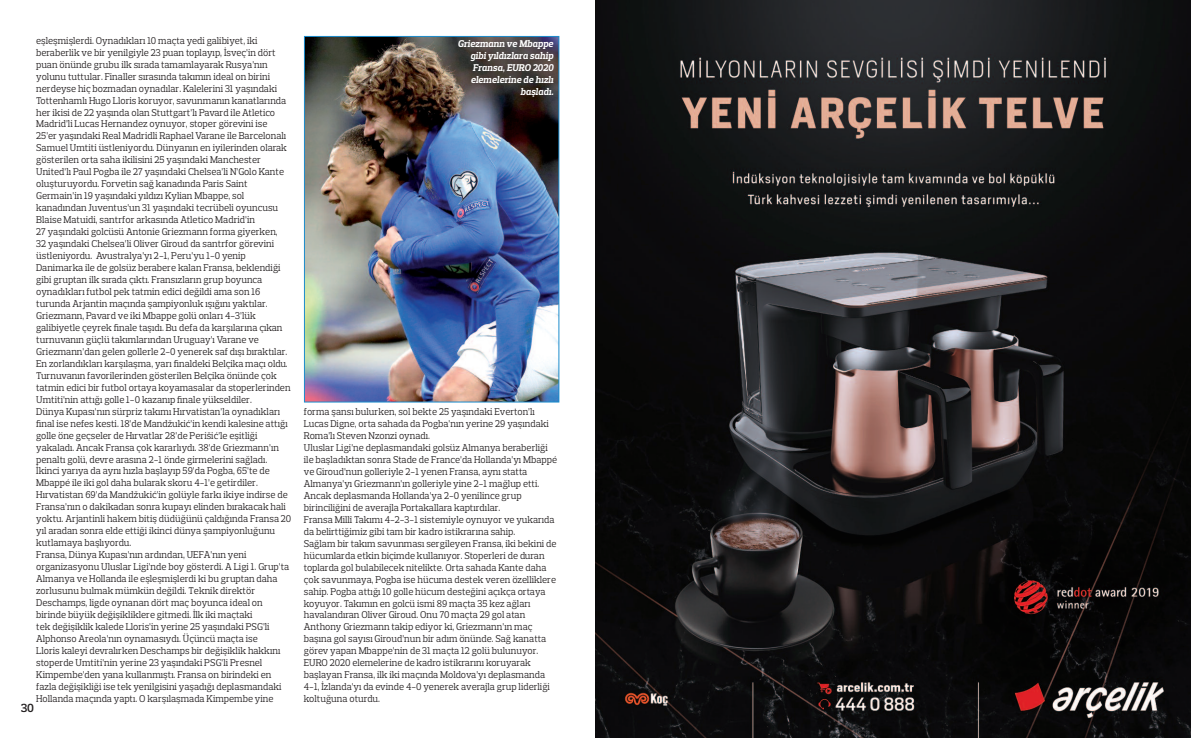
<style>
.page{position:relative;width:1191px;height:738px;background:#fff}
.page>*{position:absolute;margin:0;border:0;box-sizing:border-box;transform-origin:0 0}
.t1{font:600 12px "Prelo Slab";color:#231f20}
.t2{font:10px/11.9px "Prelo Slab";color:#231f20;scale:.95 1}
.t3{font:italic 700 10px/11.9px "Prelo Slab";color:#fff;text-align:right;scale:.95 1}
</style>
<div class="page">
<img style="left:595px;top:0;width:595px;height:737px">
<img style="left:306px;top:38px;width:251px;height:362px">
<div style="left:304px;top:36px;width:255px;height:366px;border:1px solid #1d8dcd"></div>
<p class="t2" style="left:36px;top:34px;width:270px">eşleşmişlerdi. Oynadıkları 10 maçta yedi galibiyet, iki beraberlik ve bir yenilgiyle 23 puan toplayıp, İsveç’in dört puan önünde grubu ilk sırada tamamlayarak Rusya’nın yolunu tuttular. Finaller sırasında takımın ideal on birini nerdeyse hiç bozmadan oynadılar. Kalelerini 31 yaşındaki Tottenhamlı Hugo Lloris koruyor, savunmanın kanatlarında her ikisi de 22 yaşında olan Stuttgart’lı Pavard ile Atletico Madrid’li Lucas Hernandez oynuyor, stoper görevini ise<br>25’er yaşındaki Real Madridli Raphael Varane ile Barcelonalı Samuel Umtiti üstleniyordu. Dünyanın en iyilerinden olarak gösterilen orta saha ikilisini 25 yaşındaki Manchester United’lı Paul Pogba ile 27 yaşındaki Chelsea’li N’Golo Kante oluşturuyordu. Forvetin sağ kanadında Paris Saint Germain’in 19 yaşındaki yıldızı Kylian Mbappe, sol kanadından Juventus’un 31 yaşındaki tecrübeli oyuncusu Blaise Matuidi, santrfor arkasında Atletico Madrid’in<br>27 yaşındaki golcüsü Antonie Griezmann forma giyerken,<br>32 yaşındaki Chelsea’li Oliver Giroud da santrfor görevini üstleniyordu. Avustralya’yı 2-1, Peru’yu 1-0 yenip Danimarka ile de golsüz berabere kalan Fransa, beklendiği gibi gruptan ilk sırada çıktı. Fransızların grup boyunca oynadıkları futbol pek tatmin edici değildi ama son 16 turunda Arjantin maçında şampiyonluk ışığını yaktılar.<br>Griezmann, Pavard ve iki Mbappe golü onları 4-3’lük galibiyetle çeyrek finale taşıdı. Bu defa da karşılarına çıkan turnuvanın güçlü takımlarından Uruguay’ı Varane ve Griezmann’dan gelen gollerle 2-0 yenerek saf dışı bıraktılar.<br>En zorlandıkları karşılaşma, yarı finaldeki Belçika maçı oldu.<br>Turnuvanın favorilerinden gösterilen Belçika önünde çok tatmin edici bir futbol ortaya koyamasalar da stoperlerinden Umtiti’nin attığı golle 1-0 kazanıp finale yükseldiler.<br>Dünya Kupası’nın sürpriz takımı Hırvatistan’la oynadıkları final ise nefes kesti. 18’de Mandžukić’in kendi kalesine attığı golle öne geçseler de Hırvatlar 28’de Perišić’le eşitliği yakaladı. Ancak Fransa çok kararlıydı. 38’de Griezmann’ın penaltı golü, devre arasına 2-1 önde girmelerini sağladı.<br>İkinci yarıya da aynı hızla başlayıp 59’da Pogba, 65’te de Mbappé ile iki gol daha bularak skoru 4-1’e getirdiler.<br>Hırvatistan 69’da Mandžukić’in golüyle farkı ikiye indirse de Fransa’nın o dakikadan sonra kupayı elinden bırakacak hali yoktu. Arjantinli hakem bitiş düdüğünü çaldığında Fransa 20 yıl aradan sonra elde ettiği ikinci dünya şampiyonluğunu kutlamaya başlıyordu.<br>Fransa, Dünya Kupası’nın ardından, UEFA’nın yeni organizasyonu Uluslar Ligi’nde boy gösterdi. A Ligi 1. Grup’ta Almanya ve Hollanda ile eşleşmişlerdi ki bu gruptan daha zorlusunu bulmak mümkün değildi. Teknik direktör Deschamps, ligde oynanan dört maç boyunca ideal on birinde büyük değişikliklere gitmedi. İlk iki maçtaki<br>tek değişiklik kalede Lloris’in yerine 25 yaşındaki PSG’li Alphonso Areola’nın oynamasıydı. Üçüncü maçta ise<br>Lloris kaleyi devralırken Deschamps bir değişiklik hakkını stoperde Umtiti’nin yerine 23 yaşındaki PSG’li Presnel Kimpembe’den yana kullanmıştı. Fransa on birindeki en fazla değişikliği ise tek yenilgisini yaşadığı deplasmandaki Hollanda maçında yaptı. O karşılaşmada Kimpembe yine</p>
<p class="t1" style="left:21px;top:700px;width:15px">30</p>
<p class="t3" style="left:458px;top:38px;width:102px">Griezmann ve Mbappe gibi yıldızlara sahip<br>Fransa, EURO 2020 elemelerine de hızlı başladı.</p>
<p class="t2" style="left:304px;top:405px;width:268px">forma şansı bulurken, sol bekte 25 yaşındaki Everton’lı Lucas Digne, orta sahada da Pogba’nın yerine 29 yaşındaki Roma’lı Steven Nzonzi oynadı.<br>Uluslar Ligi’ne deplasmandaki golsüz Almanya beraberliği ile başladıktan sonra Stade de France’da Hollanda’yı Mbappé ve Giroud’nun golleriyle 2-1 yenen Fransa, aynı statta Almanya’yı Griezmann’ın golleriyle yine 2-1 mağlup etti.<br>Ancak deplasmanda Hollanda’ya 2-0 yenilince grup birinciliğini de averajla Portakallara kaptırdılar.<br>Fransa Millî Takımı 4-2-3-1 sistemiyle oynuyor ve yukarıda da belirttiğimiz gibi tam bir kadro istikrarına sahip.<br>Sağlam bir takım savunması sergileyen Fransa, iki bekini de hücumlarda etkin biçimde kullanıyor. Stoperleri de duran toplarda gol bulabilecek nitelikte. Orta sahada Kante daha çok savunmaya, Pogba ise hücuma destek veren özelliklere sahip. Pogba attığı 10 golle hücum desteğini açıkça ortaya koyuyor. Takımın en golcü ismi 89 maçta 35 kez ağları havalandıran Oliver Giroud. Onu 70 maçta 29 gol atan Anthony Griezmann takip ediyor ki, Griezmann’ın maç başına gol sayısı Giroud’nun bir adım önünde. Sağ kanatta görev yapan Mbappe’nin de 31 maçta 12 golü bulunuyor.<br>EURO 2020 elemelerine de kadro istikrarını koruyarak başlayan Fransa, ilk iki maçında Moldova’yı deplasmanda 4-1, İzlanda’yı da evinde 4-0 yenerek averajla grup liderliği koltuğuna oturdu.</p>
</div>
